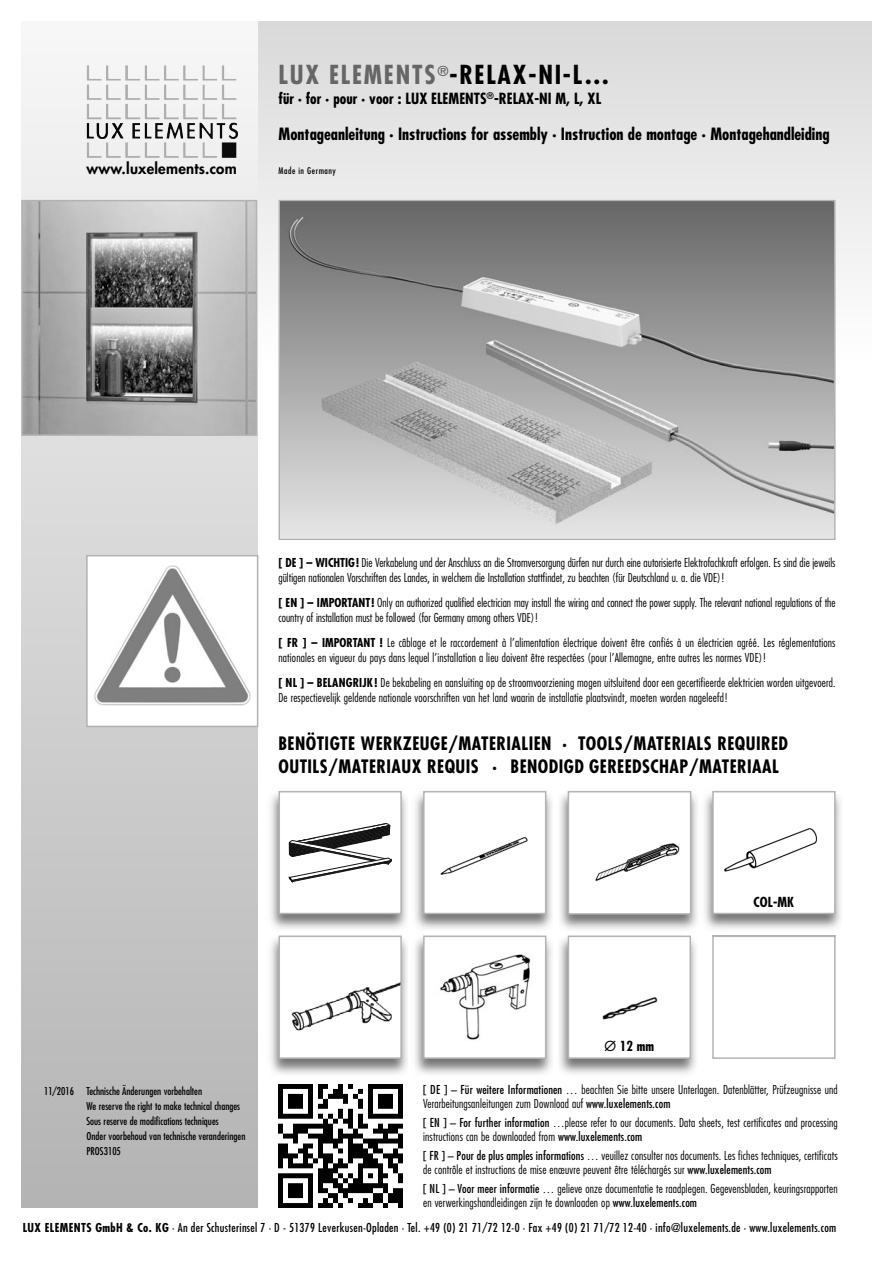
<style>
.page{position:relative;width:893px;height:1263px;background:#fff}
.page>*{position:absolute;margin:0;border:0;box-sizing:border-box;transform-origin:0 0}
.t1{font:700 condensed 25.5px "Futura";letter-spacing:.07em;color:#000}
.t2{font:700 condensed 18px/22.8px "Futura";letter-spacing:.025em;color:#000}
.t3{font:700 condensed 16.5px "Futura";color:#000}
.t4{font:700 condensed 15px "Futura";color:#000}
.t5{font:800 15px "Futura";letter-spacing:.015em;color:#000}
.t6{font:700 condensed 13.5px "Futura";letter-spacing:.01em;color:#000}
.t7{font:300 condensed 12px/13.5px "Futura";letter-spacing:.01em;color:#000}
.t8{font:condensed 12px "Futura";letter-spacing:.025em;color:#000}
.t9{font:condensed 10.5px/15px "Futura";color:#000}
.t10{font:condensed 9px "Futura";letter-spacing:.06em;color:#000}
.s1{color:#666}
.s2{font-weight:700}
.s3{font-weight:400;font-stretch:normal}
.s4{font-weight:400}
</style>
<div class="page">
<div style="left:21px;top:21px;width:851px;height:340px;background:linear-gradient(to bottom,#dadada,#f9f9f9)"></div>
<svg style="left:21px;top:21px;width:236px;height:1187px;background:#cdcdcd"></svg>
<img style="left:87px;top:65px;width:151px;height:74px">
<img style="left:280px;top:201px;width:554px;height:337px">
<img style="left:270px;top:791px;width:428px;height:139px">
<div style="left:280px;top:792px;width:120px;height:121px;background:#fff"></div>
<svg style="left:289px;top:823px;width:103px;height:59px"></svg>
<div style="left:279px;top:791px;width:123px;height:123px;border:2px solid #b3b3b3"></div>
<img style="left:426px;top:794px;width:117px;height:117px">
<div style="left:423px;top:791px;width:123px;height:123px;border:2px solid #b3b3b3"></div>
<img style="left:554px;top:791px;width:5px;height:139px">
<img style="left:571px;top:794px;width:117px;height:118px">
<div style="left:568px;top:791px;width:123px;height:124px;border:2px solid #b3b3b3"></div>
<img style="left:415px;top:935px;width:137px;height:139px">
<div style="left:425px;top:937px;width:120px;height:120px;background:#fff"></div>
<img style="left:440px;top:954px;width:91px;height:86px">
<div style="left:423px;top:935px;width:123px;height:124px;border:2px solid #b3b3b3"></div>
<img style="left:270px;top:935px;width:138px;height:139px">
<div style="left:280px;top:937px;width:120px;height:120px;background:#fff"></div>
<img style="left:291px;top:983px;width:108px;height:48px">
<div style="left:279px;top:935px;width:123px;height:124px;border:2px solid #b3b3b3"></div>
<div style="left:712px;top:935px;width:124px;height:124px;border:2px solid #b3b3b3"></div>
<img style="left:24px;top:203px;width:230px;height:230px">
<div style="left:21px;top:200px;width:236px;height:236px;border:2px solid #b3b3b3"></div>
<img style="left:279px;top:1084px;width:123px;height:124px">
<img style="left:704px;top:794px;width:137px;height:135px">
<img style="left:712px;top:935px;width:124px;height:1px">
<div style="left:714px;top:792px;width:120px;height:121px;background:#fff"></div>
<img style="left:724px;top:828px;width:93px;height:44px">
<div style="left:712px;top:791px;width:124px;height:123px;border:2px solid #b3b3b3"></div>
<img style="left:559px;top:935px;width:137px;height:139px">
<div style="left:569px;top:937px;width:120px;height:120px;background:#fff"></div>
<img style="left:602px;top:997px;width:56px;height:23px">
<div style="left:568px;top:935px;width:123px;height:124px;border:2px solid #b3b3b3"></div>
<div style="left:88px;top:556px;width:169px;height:170px;background:#fff"></div>
<img style="left:94px;top:565px;width:157px;height:140px">
<div style="left:86px;top:555px;width:172px;height:172px;border:2px solid #b2b2b2"></div>
<p class="t5" style="left:87px;top:161px;width:152px">www.luxelements.com</p>
<h1 class="t1" style="left:279px;top:64px;width:333px"><span class="s1">LUX ELEMENTS</span><sup>®</sup>-RELAX-NI-L…</h1>
<p class="t4" style="left:279px;top:92px;width:324px">für · for · pour · voor : LUX ELEMENTS<sup>®</sup>-RELAX-NI M, L, XL</p>
<h3 class="t3" style="left:279px;top:127px;width:552px">Montageanleitung · Instructions for assembly · Instruction de montage · Montagehandleiding</h3>
<p class="t10" style="left:279px;top:166px;width:59px">Made in Germany</p>
<p class="t7" style="left:279px;top:555px;width:559px;line-height:15.1px"><span class="s2">[ DE ] – WICHTIG!</span> Die Verkabelung und der Anschluss an die Stromversorgung dürfen nur durch eine autorisierte Elektrofachkraft erfolgen. Es sind die jeweils gültigen nationalen Vorschriften des Landes, in welchem die Installation stattfindet, zu beachten (für Deutschland u. a. die VDE)!</p>
<p class="t7" style="left:279px;top:596px;width:559px;line-height:15.1px"><span class="s2">[ EN ] – IMPORTANT!</span> Only an authorized qualified electrician may install the wiring and connect the power supply. The relevant national regulations of the country of installation must be followed (for Germany among others VDE)!</p>
<p class="t7" style="left:279px;top:636px;width:559px;line-height:15.1px"><span class="s2">[ FR ] – IMPORTANT !</span> Le câblage et le raccordement à l’alimentation électrique doivent être confiés à un électricien agréé. Les réglementations nationales en vigueur du pays dans lequel l’installation a lieu doivent être respectées (pour l’Allemagne, entre autres les normes VDE)!</p>
<p class="t7" style="left:279px;top:676px;width:559px;line-height:15.1px"><span class="s2">[ NL ] – BELANGRIJK!</span> De bekabeling en aansluiting op de stroomvoorziening mogen uitsluitend door een gecertifieerde elektricien worden uitgevoerd.<br>De respectievelijk geldende nationale voorschriften van het land waarin de installatie plaatsvindt, moeten worden nageleefd!</p>
<h2 class="t2" style="left:279px;top:734px;width:511px">BENÖTIGTE WERKZEUGE/MATERIALIEN · TOOLS/MATERIALS REQUIRED<br>OUTILS/MATERIAUX REQUIS · BENODIGD GEREEDSCHAP/MATERIAAL</h2>
<p class="t6" style="left:605px;top:1040px;width:51px"><span class="s3">Ø</span> 12 mm</p>
<p class="t6" style="left:754px;top:896px;width:42px">COL-MK</p>
<p class="t9" style="left:87px;top:1084px;width:160px;text-indent:-43px">11/2016 Technische Änderungen vorbehalten<br>We reserve the right to make technical changes Sous reserve de modifications techniques<br>Onder voorbehoud van technische veranderingen PROS3105</p>
<p class="t7" style="left:423px;top:1084px;width:416px"><span class="s4">[ DE ] – Für weitere Informationen</span> … beachten Sie bitte unsere Unterlagen. Datenblätter, Prüfzeugnisse und<br>Ver arbeitungsan leitungen zum Download auf <span class="s4">www.luxelements.com</span></p>
<p class="t7" style="left:423px;top:1117px;width:416px"><span class="s4">[ EN ] – For further information</span> …please refer to our documents. Data sheets, test certificates and processing instructions can be downloaded from <span class="s4">www.luxelements.com</span></p>
<p class="t7" style="left:423px;top:1150px;width:416px"><span class="s4">[ FR ] – Pour de plus amples informations</span> … veuillez consulter nos documents. Les fiches techniques, certificats de contrôle et instructions de mise enœuvre peuvent être téléchargés sur <span class="s4">www.luxelements.com</span></p>
<p class="t7" style="left:423px;top:1183px;width:416px"><span class="s4">[ NL ] – Voor meer informatie</span> … gelieve onze documentatie te raadplegen. Gegevensbladen, keuringsrapporten en verwerkingshandleidingen zijn te downloaden op <span class="s4">www.luxelements.com</span></p>
<p class="t8" style="left:23px;top:1222px;width:815px"><span class="s2">LUX ELEMENTS GmbH &amp; Co. KG</span> · An der Schusterinsel 7 · D - 51379 Leverkusen-Opladen · Tel. +49 (0) 21 71/72 12-0 · Fax +49 (0) 21 71/72 12-40 · info@luxelements.de · www.luxelements.com</p>
</div>
